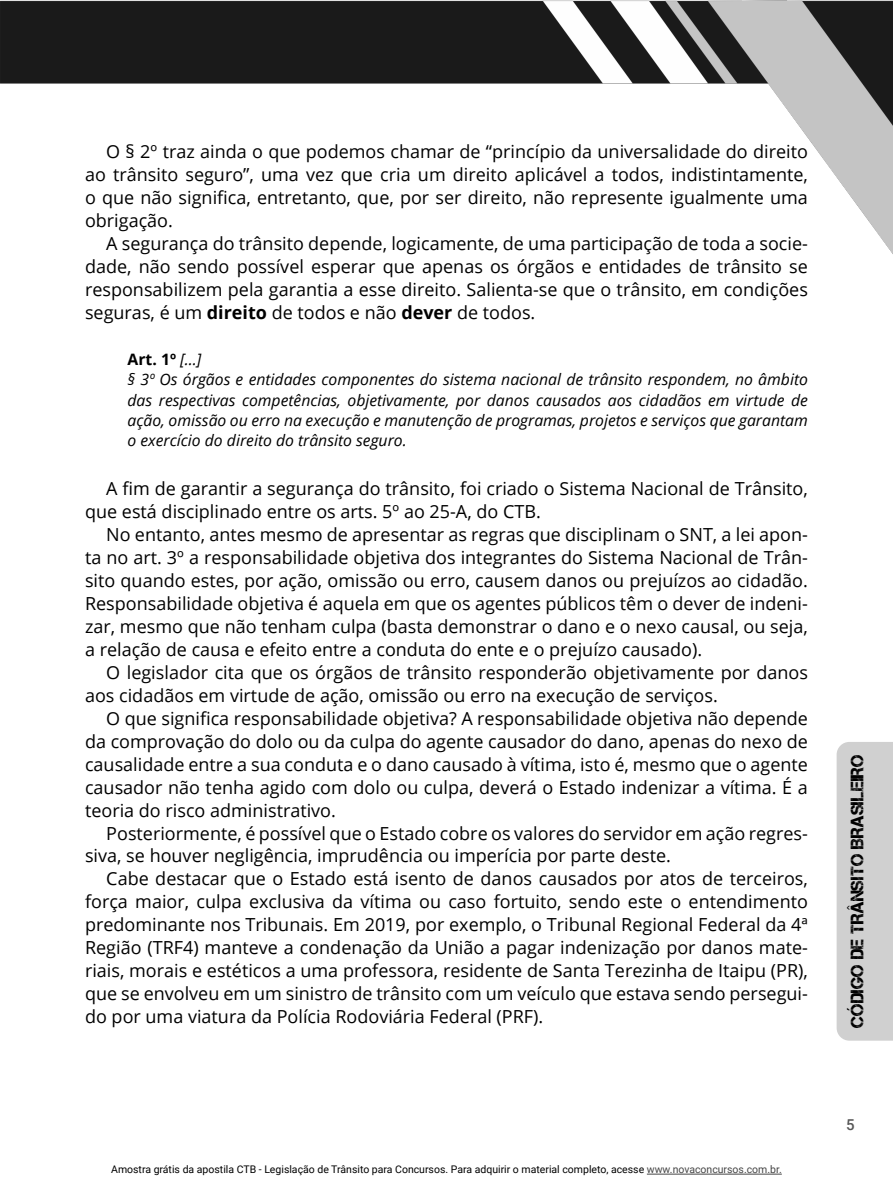
<style>
.page{position:relative;width:893px;height:1191px;background:#fff}
.page>*{position:absolute;margin:0;border:0;box-sizing:border-box;transform-origin:0 0}
.Parágrafos{font:18px/23px "Open Sans";color:#000;text-align:justify}
.t1{font:18px "Captureit";color:#000}
.Artigos_com_recuo{font:italic 15.75px/20.2px "Open Sans";color:#000;text-align:justify}
.Artigos_com_recuo-2{font:700 15.75px "Open Sans";color:#000}
.t2{font:500 15px "Roboto";color:#575757}
.t3{font:10.5px "Roboto";color:#000}
.s1{font-weight:700}
.s2{font-weight:400;font-style:italic}
.s3{color:#454545}
</style>
<div class="page">
<div style="left:837px;top:742px;width:56px;height:298px;background:#d0d0d0"></div>
<img style="left:0;top:0;width:893px;height:254px">
<hr style="left:647px;top:1173px;width:135px;height:1px;background:#454545">
<p class="Parágrafos" style="left:85px;top:140px;width:724px;text-indent:21px">O § 2º traz ainda o que podemos chamar de “princípio da universalidade do direito ao trânsito seguro”, uma vez que cria um direito aplicável a todos, indistintamente, o que não significa, entretanto, que, por ser direito, não represente igualmente uma obrigação.</p>
<p class="Parágrafos" style="left:85px;top:232px;width:724px;text-indent:21px">A segurança do trânsito depende, logicamente, de uma participação de toda a socie&shy;dade, não sendo possível esperar que apenas os órgãos e entidades de trânsito se responsabilizem pela garantia a esse direito. Salienta-se que o trânsito, em condições seguras, é um <span class="s1">direito</span> de todos e não <span class="s1">dever</span> de todos.</p>
<p class="Artigos_com_recuo-2" style="left:128px;top:348px;width:75px">Art. 1º <span class="s2">[…]</span></p>
<p class="Artigos_com_recuo" style="left:128px;top:369px;width:682px">§ 3º Os órgãos e entidades componentes do sistema nacional de trânsito respondem, no âmbito das respectivas competências, objetivamente, por danos causados aos cidadãos em virtude de ação, omissão ou erro na execução e manutenção de programas, projetos e serviços que garantam o exercício do direito do trânsito seguro.</p>
<p class="Parágrafos" style="left:85px;top:476px;width:724px;text-indent:21px">A fim de garantir a segurança do trânsito, foi criado o Sistema Nacional de Trânsito, que está disciplinado entre os arts. 5º ao 25-A, do CTB.</p>
<p class="Parágrafos" style="left:85px;top:522px;width:724px;text-indent:21px">No entanto, antes mesmo de apresentar as regras que disciplinam o SNT, a lei apon&shy;ta no art. 3º a responsabilidade objetiva dos integrantes do Sistema Nacional de Trân&shy;sito quando estes, por ação, omissão ou erro, causem danos ou prejuízos ao cidadão.<br>Responsabilidade objetiva é aquela em que os agentes públicos têm o dever de indeni&shy;zar, mesmo que não tenham culpa (basta demonstrar o dano e o nexo causal, ou seja, a relação de causa e efeito entre a conduta do ente e o prejuízo causado).</p>
<p class="Parágrafos" style="left:85px;top:660px;width:724px;text-indent:21px">O legislador cita que os órgãos de trânsito responderão objetivamente por danos aos cidadãos em virtude de ação, omissão ou erro na execução de serviços.</p>
<p class="Parágrafos" style="left:85px;top:706px;width:724px;text-indent:21px">O que significa responsabilidade objetiva? A responsabilidade objetiva não depende da comprovação do dolo ou da culpa do agente causador do dano, apenas do nexo de causalidade entre a sua conduta e o dano causado à vítima, isto é, mesmo que o agente causador não tenha agido com dolo ou culpa, deverá o Estado indenizar a vítima. É a teoria do risco administrativo.</p>
<p class="Parágrafos" style="left:85px;top:821px;width:724px;text-indent:21px">Posteriormente, é possível que o Estado cobre os valores do servidor em ação regres&shy;siva, se houver negligência, imprudência ou imperícia por parte deste.</p>
<p class="Parágrafos" style="left:85px;top:867px;width:724px;text-indent:21px">Cabe destacar que o Estado está isento de danos causados por atos de terceiros, força maior, culpa exclusiva da vítima ou caso fortuito, sendo este o entendimento predominante nos Tribunais. Em 2019, por exemplo, o Tribunal Regional Federal da 4ª Região (TRF4) manteve a condenação da União a pagar indenização por danos mate&shy;riais, morais e estéticos a uma professora, residente de Santa Terezinha de Itaipu (PR), que se envolveu em um sinistro de trânsito com um veículo que estava sendo persegui&shy;do por uma viatura da Polícia Rodoviária Federal (PRF).</p>
<p class="t3" style="left:111px;top:1162px;width:672px">Amostra grátis da apostila CTB - Legislação de Trânsito para Concursos. Para adquirir o material completo, acesse <span class="s3">www.novaconcursos.com.br.</span></p>
<p class="t1" style="left:847px;top:1028px;width:275px;rotate:-90deg">CÓDIGO DE TRÂNSITO BRASILEIRO</p>
<p class="t2" style="left:846px;top:1114px;width:10px">5</p>
</div>
